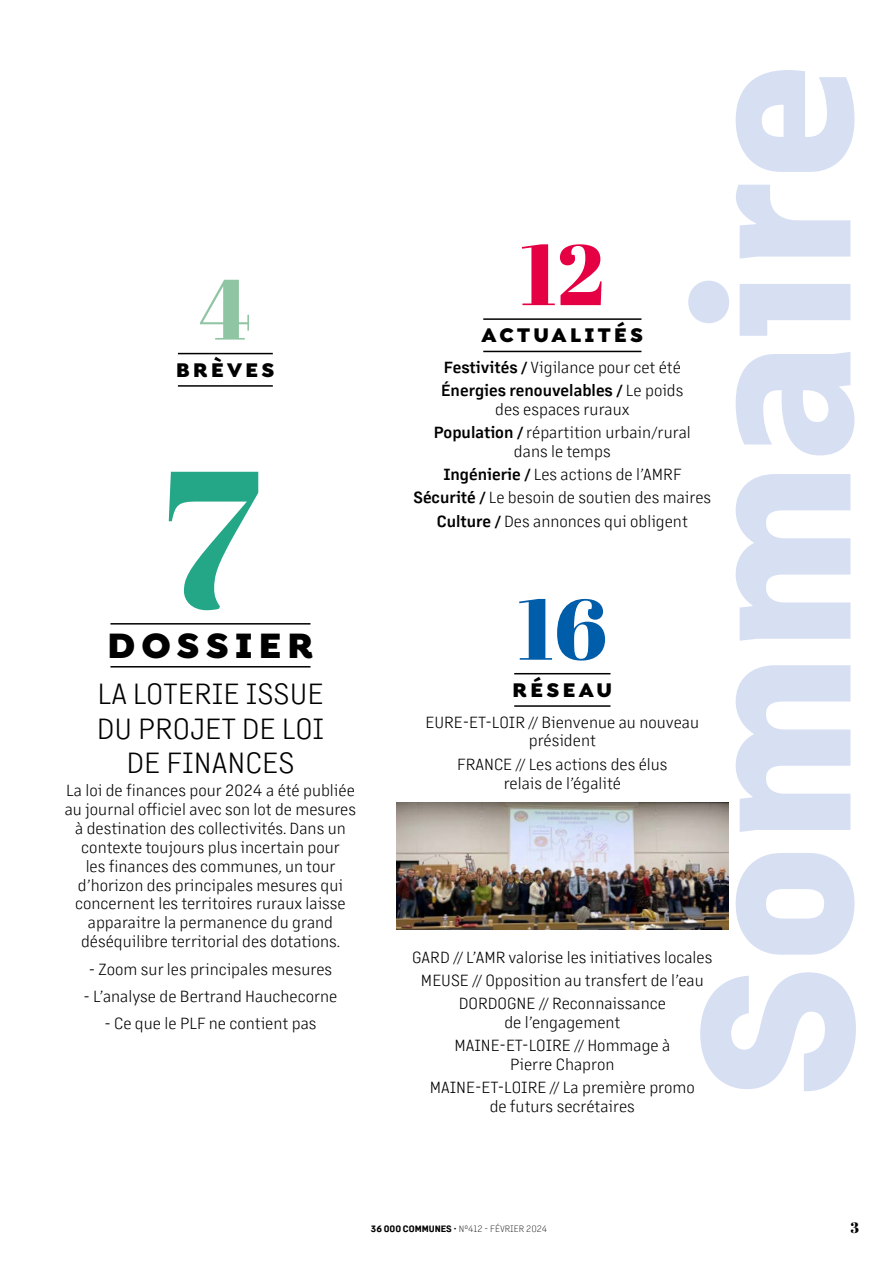
<style>
.page{position:relative;width:893px;height:1263px;background:#fff}
.page>*{position:absolute;margin:0;border:0;box-sizing:border-box;transform-origin:0 0}
.t1{font:800 202.5px "Margin MVB";letter-spacing:.02em;color:#d7dff3}
.t2{font:195px "Abril Fatface";color:#23a787}
.t3{font:85.5px "Abril Fatface";color:#e50043}
.t4{font:85.5px "Abril Fatface";color:#005da9}
.t5{font:85.5px "Abril Fatface";color:#90c5a4}
.t6{font:900 37.5px "Isidora Sans Alt";letter-spacing:.16em;color:#000}
.t7{font:300 28.5px/34.2px "Margin MVB";color:#000;text-align:center}
.t8{font:900 21px "Isidora Sans Alt";letter-spacing:.16em;color:#000}
.t9{font:300 15.75px/18.9px "Margin MVB";color:#000;text-align:center}
.t10{font:15px "Abril Fatface";color:#000}
.t11{font:300 9px "Margin MVB";color:#000}
.s1{font-weight:600}
.s2{font-weight:700}
</style>
<div class="page">
<hr style="left:483px;top:318px;width:158px;height:2px;background:#000">
<hr style="left:483px;top:351px;width:158px;height:1px;background:#000">
<hr style="left:514px;top:673px;width:96px;height:1px;background:#000">
<hr style="left:514px;top:705px;width:96px;height:2px;background:#000">
<img style="left:396px;top:802px;width:332px;height:128px">
<hr style="left:178px;top:353px;width:95px;height:1px;background:#000">
<hr style="left:178px;top:385px;width:95px;height:2px;background:#000">
<hr style="left:110px;top:623px;width:200px;height:1px;background:#000">
<hr style="left:110px;top:666px;width:200px;height:1px;background:#000">
<p class="t5" style="left:200px;top:249px;width:53px">4</p>
<p class="t8" style="left:176px;top:356px;width:100px">BRÈVES</p>
<p class="t2" style="left:161px;top:402px;width:101px">7</p>
<p class="t6" style="left:107px;top:621px;width:208px">DOSSIER</p>
<p class="t7" style="left:97px;top:676px;width:229px">LA LOTERIE ISSUE<br>DU PROJET DE LOI<br>DE FINANCES</p>
<p class="t9" style="left:65px;top:780px;width:293px">La loi de finances pour 2024 a été publiée au journal officiel avec son lot de mesures à destination des collectivités. Dans un contexte toujours plus incertain pour<br>les finances des communes, un tour d’horizon des principales mesures qui concernent les territoires ruraux laisse apparaitre la permanence du grand déséquilibre territorial des dotations.</p>
<p class="t9" style="left:89px;top:959px;width:245px">- Zoom sur les principales mesures</p>
<p class="t9" style="left:83px;top:986px;width:255px">- L’analyse de Bertrand Hauchecorne</p>
<p class="t9" style="left:104px;top:1013px;width:214px">- Ce que le PLF ne contient pas</p>
<p class="t1" style="left:632px;top:1097px;width:1035px;rotate:-90deg">Sommaire</p>
<p class="t3" style="left:521px;top:215px;width:85px">12</p>
<p class="t8" style="left:482px;top:322px;width:163px">ACTUALITÉS</p>
<p class="t9" style="left:444px;top:357px;width:239px"><span class="s1">Festivités /</span> Vigilance pour cet été</p>
<p class="t9" style="left:441px;top:380px;width:244px"><span class="s1">Énergies renouvelables /</span> Le poids des espaces ruraux</p>
<p class="t9" style="left:434px;top:422px;width:259px"><span class="s1">Population /</span> répartition urbain/rural dans le temps</p>
<p class="t9" style="left:443px;top:464px;width:240px"><span class="s1">Ingénierie /</span> Les actions de l’AMRF</p>
<p class="t9" style="left:413px;top:487px;width:299px"><span class="s1">Sécurité /</span> Le besoin de soutien des maires</p>
<p class="t9" style="left:437px;top:511px;width:252px"><span class="s1">Culture /</span> Des annonces qui obligent</p>
<p class="t4" style="left:518px;top:569px;width:91px">16</p>
<p class="t8" style="left:513px;top:676px;width:101px">RÉSEAU</p>
<p class="t9" style="left:425px;top:711px;width:275px">EURE-ET-LOIR // Bienvenue au nouveau président</p>
<p class="t9" style="left:457px;top:754px;width:212px">FRANCE // Les actions des élus relais de l’égalité</p>
<p class="t9" style="left:412px;top:947px;width:302px">GARD // L’AMR valorise les initiatives locales</p>
<p class="t9" style="left:421px;top:970px;width:284px">MEUSE // Opposition au transfert de l’eau</p>
<p class="t9" style="left:459px;top:993px;width:209px">DORDOGNE // Reconnaissance de l’engagement</p>
<p class="t9" style="left:454px;top:1035px;width:218px">MAINE-ET-LOIRE // Hommage à<br>Pierre Chapron</p>
<p class="t9" style="left:430px;top:1077px;width:267px">MAINE-ET-LOIRE // La première promo de futurs secrétaires</p>
<p class="t11" style="left:371px;top:1222px;width:178px"><span class="s2">36 000 COMMUNES</span> • N°412 - FÉVRIER 2024</p>
<p class="t10" style="left:850px;top:1217px;width:10px">3</p>
</div>
